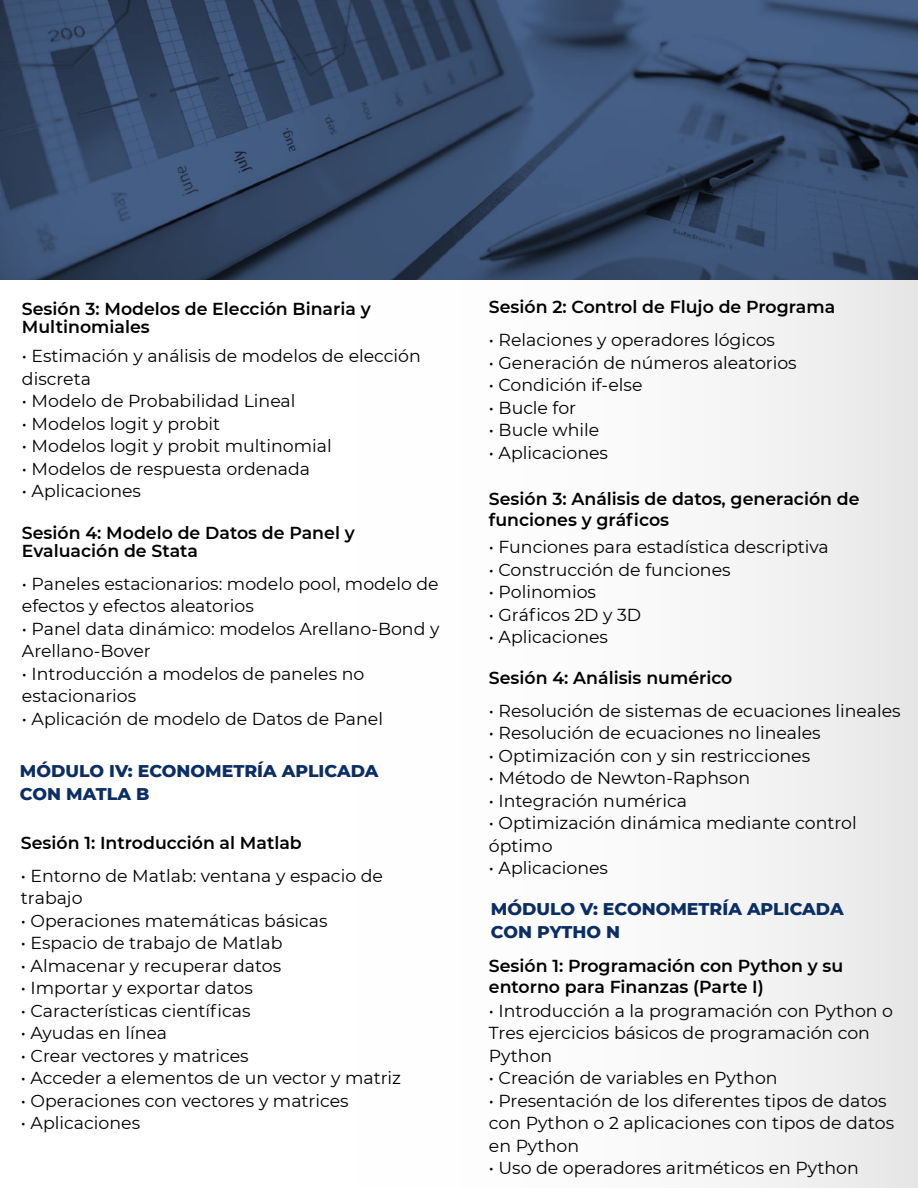
<style>
.page{position:relative;width:918px;height:1188px;background:#fff}
.page>*{position:absolute;margin:0;border:0;box-sizing:border-box;transform-origin:0 0}
.t1{font:17.4px/22.5px "Montserrat";color:#000}
.t2{font:600 17.4px/18.6px "Montserrat";color:#000}
.t3{font:800 17.4px/22.5px "Montserrat";color:#0b2e64}
</style>
<div class="page">
<div style="left:0;top:0;width:918px;height:1188px;background:linear-gradient(to right,#fff,#f0f0f0)"></div>
<svg style="left:0;top:0;width:918px;height:280px;background:#374c6c"></svg>
<p class="t2" style="left:22px;top:298px;width:350px">Sesión 3: Modelos de Elección Binaria y<br>Multinomiales</p>
<p class="t1" style="left:22px;top:344px;width:400px">• Estimación y análisis de modelos de elección discreta</p>
<p class="t1" style="left:22px;top:389px;width:275px">• Modelo de Probabilidad Lineal</p>
<p class="t1" style="left:22px;top:412px;width:200px">• Modelos logit y probit</p>
<p class="t1" style="left:22px;top:434px;width:311px">• Modelos logit y probit multinomial</p>
<p class="t1" style="left:22px;top:457px;width:290px">• Modelos de respuesta ordenada</p>
<p class="t1" style="left:22px;top:479px;width:121px">• Aplicaciones</p>
<p class="t2" style="left:22px;top:523px;width:334px">Sesión 4: Modelo de Datos de Panel y<br>Evaluación de Stata</p>
<p class="t1" style="left:22px;top:572px;width:418px">• Paneles estacionarios: modelo pool, modelo de efectos y efectos aleatorios</p>
<p class="t1" style="left:22px;top:617px;width:419px">• Panel data dinámico: modelos Arellano-Bond y<br>Arellano-Bover</p>
<p class="t1" style="left:22px;top:662px;width:344px">• Introducción a modelos de paneles no estacionarios</p>
<p class="t1" style="left:22px;top:707px;width:363px">• Aplicación de modelo de Datos de Panel</p>
<p class="t3" style="left:20px;top:759px;width:360px">MÓDULO IV: ECONOMETRÍA APLICADA<br>CON MATLA B</p>
<p class="t2" style="left:21px;top:833px;width:282px">Sesión 1: Introducción al Matlab</p>
<p class="t1" style="left:21px;top:864px;width:364px">• Entorno de Matlab: ventana y espacio de trabajo</p>
<p class="t1" style="left:21px;top:909px;width:308px">• Operaciones matemáticas básicas</p>
<p class="t1" style="left:21px;top:931px;width:263px">• Espacio de trabajo de Matlab</p>
<p class="t1" style="left:21px;top:954px;width:262px">• Almacenar y recuperar datos</p>
<p class="t1" style="left:21px;top:976px;width:233px">• Importar y exportar datos</p>
<p class="t1" style="left:21px;top:999px;width:231px">• Características científicas</p>
<p class="t1" style="left:21px;top:1021px;width:147px">• Ayudas en línea</p>
<p class="t1" style="left:21px;top:1044px;width:229px">• Crear vectores y matrices</p>
<p class="t1" style="left:21px;top:1066px;width:382px">• Acceder a elementos de un vector y matriz</p>
<p class="t1" style="left:21px;top:1089px;width:329px">• Operaciones con vectores y matrices</p>
<p class="t1" style="left:21px;top:1111px;width:121px">• Aplicaciones</p>
<p class="t2" style="left:489px;top:297px;width:348px">Sesión 2: Control de Flujo de Programa</p>
<p class="t1" style="left:489px;top:328px;width:288px">• Relaciones y operadores lógicos</p>
<p class="t1" style="left:489px;top:351px;width:309px">• Generación de números aleatorios</p>
<p class="t1" style="left:489px;top:373px;width:155px">• Condición if-else</p>
<p class="t1" style="left:489px;top:396px;width:89px">• Bucle for</p>
<p class="t1" style="left:489px;top:418px;width:112px">• Bucle while</p>
<p class="t1" style="left:489px;top:441px;width:121px">• Aplicaciones</p>
<p class="t2" style="left:489px;top:488px;width:372px;line-height:21px">Sesión 3: Análisis de datos, generación de funciones y gráficos</p>
<p class="t1" style="left:489px;top:535px;width:341px">• Funciones para estadística descriptiva</p>
<p class="t1" style="left:489px;top:558px;width:243px">• Construcción de funciones</p>
<p class="t1" style="left:489px;top:580px;width:109px">• Polinomios</p>
<p class="t1" style="left:489px;top:603px;width:154px">• Gráficos 2D y 3D</p>
<p class="t1" style="left:489px;top:625px;width:121px">• Aplicaciones</p>
<p class="t2" style="left:489px;top:668px;width:245px">Sesión 4: Análisis numérico</p>
<p class="t1" style="left:489px;top:699px;width:413px">• Resolución de sistemas de ecuaciones lineales</p>
<p class="t1" style="left:489px;top:721px;width:333px">• Resolución de ecuaciones no lineales</p>
<p class="t1" style="left:489px;top:744px;width:323px">• Optimización con y sin restricciones</p>
<p class="t1" style="left:489px;top:766px;width:263px">• Método de Newton-Raphson</p>
<p class="t1" style="left:489px;top:789px;width:200px">• Integración numérica</p>
<p class="t1" style="left:489px;top:811px;width:369px">• Optimización dinámica mediante control óptimo</p>
<p class="t1" style="left:489px;top:856px;width:121px">• Aplicaciones</p>
<p class="t3" style="left:491px;top:897px;width:354px">MÓDULO V: ECONOMETRÍA APLICADA<br>CON PYTHO N</p>
<p class="t2" style="left:489px;top:954px;width:356px;line-height:21px">Sesión 1: Programación con Python y su entorno para Finanzas (Parte I)</p>
<p class="t1" style="left:489px;top:999px;width:406px">• Introducción a la programación con Python o<br>Tres ejercicios básicos de programación con<br>Python</p>
<p class="t1" style="left:489px;top:1066px;width:290px">• Creación de variables en Python</p>
<p class="t1" style="left:489px;top:1089px;width:407px">• Presentación de los diferentes tipos de datos con Python o 2 aplicaciones con tipos de datos en Python</p>
<p class="t1" style="left:489px;top:1156px;width:371px">• Uso de operadores aritméticos en Python</p>
</div>
